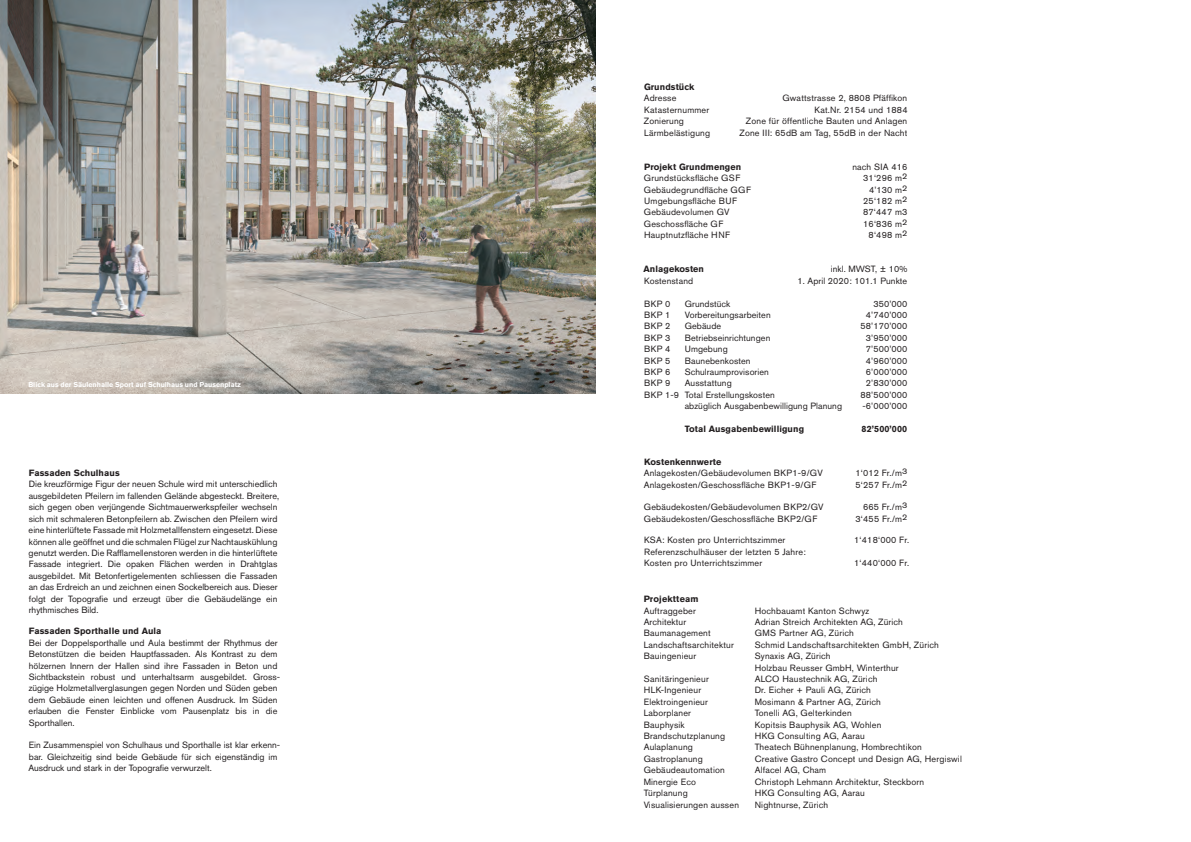
<style>
.page{position:relative;width:1191px;height:842px;background:#fff}
.page>*{position:absolute;margin:0;border:0;box-sizing:border-box;transform-origin:0 0}
.t1{font:9px/11.4px "Akzidenz Grotesk BE";letter-spacing:.01em;color:#231f20}
.t2{font:700 9px "Akzidenz Grotesk BE";letter-spacing:.01em;color:#231f20}
.t3{font:700 7px "Akzidenz Grotesk BE";color:#fff}
</style>
<div class="page">
<img style="left:0;top:0;width:595px;height:393px">
<p class="t3" style="left:28px;top:381px;width:214px">Blick aus der Säulenhalle Sport auf Schulhaus und Pausenplatz</p>
<p class="t2" style="left:29px;top:468px;width:92px">Fassaden Schulhaus</p>
<p class="t1" style="left:29px;top:479px;width:252px">Die kreuzförmige Figur der neuen Schule wird mit unterschiedlich ausgebildeten Pfeilern im fallenden Gelände abgesteckt. Breitere, sich gegen oben verjüngende Sichtmauerwerkspfeiler wechseln sich mit schmaleren Betonpfeilern ab. Zwischen den Pfeilern wird eine hinterlüftete Fassade mit Holzmetallfenstern eingesetzt. Diese können alle geöffnet und die schmalen Flügel zur Nachtauskühlung genutzt werden. Die Rafflamellenstoren werden in die hinterlüftete Fassade integriert. Die opaken Flächen werden in Drahtglas ausgebildet. Mit Betonfertigelementen schliessen die Fassaden an das Erdreich an und zeichnen einen Sockelbereich aus. Dieser folgt der Topografie und erzeugt über die Gebäudelänge ein rhythmisches Bild.</p>
<p class="t2" style="left:29px;top:626px;width:134px">Fassaden Sporthalle und Aula</p>
<p class="t1" style="left:29px;top:637px;width:253px">Bei der Doppelsporthalle und Aula bestimmt der Rhythmus der Betonstützen die beiden Hauptfassaden. Als Kontrast zu dem hölzernen Innern der Hallen sind ihre Fassaden in Beton und Sichtbackstein robust und unterhaltsarm ausgebildet. Gross&shy;zügige Holzmetallverglasungen gegen Norden und Süden geben dem Gebäude einen leichten und offenen Ausdruck. Im Süden erlauben die Fenster Einblicke vom Pausenplatz bis in die Sporthallen.</p>
<p class="t1" style="left:28px;top:739px;width:253px">Ein Zusammenspiel von Schulhaus und Sporthalle ist klar erkenn&shy;bar. Gleichzeitig sind beide Gebäude für sich eigenständig im<br>Ausdruck und stark in der Topografie verwurzelt.</p>
<p class="t2" style="left:644px;top:82px;width:52px">Grundstück</p>
<p class="t1" style="left:643px;top:92px;width:34px">Adresse</p>
<p class="t1" style="left:782px;top:92px;width:126px">Gwattstrasse 2, 8808 Pfäffikon</p>
<p class="t1" style="left:644px;top:104px;width:66px">Katasternummer</p>
<p class="t1" style="left:814px;top:104px;width:95px">Kat.Nr. 2154 und 1884</p>
<p class="t1" style="left:644px;top:115px;width:42px">Zonierung</p>
<p class="t1" style="left:746px;top:115px;width:163px">Zone für öffentliche Bauten und Anlagen</p>
<p class="t1" style="left:644px;top:127px;width:67px">Lärmbelästigung</p>
<p class="t1" style="left:739px;top:127px;width:169px">Zone III: 65dB am Tag, 55dB in der Nacht</p>
<p class="t2" style="left:644px;top:161px;width:98px">Projekt Grundmengen</p>
<p class="t1" style="left:852px;top:161px;width:57px">nach SIA 416</p>
<p class="t1" style="left:644px;top:172px;width:98px">Grundstücksfläche GSF</p>
<p class="t1" style="left:863px;top:172px;width:46px">31‘296 m<sup>2</sup></p>
<p class="t1" style="left:644px;top:184px;width:109px">Gebäudegrundfläche GGF</p>
<p class="t1" style="left:869px;top:184px;width:40px">4’130 m<sup>2</sup></p>
<p class="t1" style="left:644px;top:195px;width:94px">Umgebungsfläche BUF</p>
<p class="t1" style="left:863px;top:195px;width:46px">25‘182 m<sup>2</sup></p>
<p class="t1" style="left:644px;top:206px;width:87px">Gebäudevolumen GV</p>
<p class="t1" style="left:863px;top:206px;width:46px">87‘447 m3</p>
<p class="t1" style="left:644px;top:218px;width:81px">Geschossfläche GF</p>
<p class="t1" style="left:863px;top:218px;width:46px">16‘836 m<sup>2</sup></p>
<p class="t1" style="left:644px;top:229px;width:87px">Hauptnutzfläche HNF</p>
<p class="t1" style="left:868px;top:229px;width:40px">8‘498 m<sup>2</sup></p>
<p class="t2" style="left:643px;top:264px;width:62px">Anlagekosten</p>
<p class="t1" style="left:831px;top:263px;width:78px">inkl. MWST, ± 10%</p>
<p class="t1" style="left:644px;top:275px;width:50px">Kostenstand</p>
<p class="t1" style="left:797px;top:275px;width:111px">1. April 2020: 101.1 Punkte</p>
<p class="t1" style="left:644px;top:298px;width:28px">BKP 0</p>
<p class="t1" style="left:684px;top:298px;width:47px">Grundstück</p>
<p class="t1" style="left:873px;top:298px;width:36px">350’000</p>
<p class="t1" style="left:644px;top:309px;width:28px">BKP 1</p>
<p class="t1" style="left:684px;top:309px;width:88px">Vorbereitungsarbeiten</p>
<p class="t1" style="left:866px;top:309px;width:43px">4’740’000</p>
<p class="t1" style="left:644px;top:320px;width:28px">BKP 2</p>
<p class="t1" style="left:684px;top:320px;width:38px">Gebäude</p>
<p class="t1" style="left:860px;top:320px;width:48px">58’170’000</p>
<p class="t1" style="left:644px;top:332px;width:28px">BKP 3</p>
<p class="t1" style="left:684px;top:332px;width:87px">Betriebseinrichtungen</p>
<p class="t1" style="left:866px;top:332px;width:43px">3’950’000</p>
<p class="t1" style="left:644px;top:343px;width:28px">BKP 4</p>
<p class="t1" style="left:684px;top:343px;width:45px">Umgebung</p>
<p class="t1" style="left:866px;top:343px;width:43px">7’500’000</p>
<p class="t1" style="left:644px;top:355px;width:28px">BKP 5</p>
<p class="t1" style="left:684px;top:355px;width:67px">Baunebenkosten</p>
<p class="t1" style="left:866px;top:355px;width:43px">4’960’000</p>
<p class="t1" style="left:644px;top:366px;width:28px">BKP 6</p>
<p class="t1" style="left:684px;top:366px;width:86px">Schulraumprovisorien</p>
<p class="t1" style="left:866px;top:366px;width:43px">6’000’000</p>
<p class="t1" style="left:644px;top:377px;width:28px">BKP 9</p>
<p class="t1" style="left:684px;top:377px;width:49px">Ausstattung</p>
<p class="t1" style="left:866px;top:377px;width:43px">2’830’000</p>
<p class="t1" style="left:644px;top:389px;width:132px">BKP 1-9 Total Erstellungskosten</p>
<p class="t1" style="left:860px;top:389px;width:48px">88’500’000</p>
<p class="t1" style="left:684px;top:400px;width:159px">abzüglich Ausgabenbewilligung Planung</p>
<p class="t1" style="left:862px;top:400px;width:46px">-6’000’000</p>
<p class="t2" style="left:684px;top:424px;width:121px">Total Ausgabenbewilligung</p>
<p class="t2" style="left:861px;top:424px;width:47px">82’500’000</p>
<p class="t2" style="left:644px;top:456px;width:79px">Kostenkennwerte</p>
<p class="t1" style="left:643px;top:467px;width:181px">Anlagekosten/Gebäudevolumen BKP1-9/GV</p>
<p class="t1" style="left:855px;top:467px;width:54px">1‘012 Fr./m<sup>3</sup></p>
<p class="t1" style="left:643px;top:479px;width:174px">Anlagekosten/Geschossfläche BKP1-9/GF</p>
<p class="t1" style="left:855px;top:479px;width:54px">5‘257 Fr./m<sup>2</sup></p>
<p class="t1" style="left:644px;top:501px;width:181px">Gebäudekosten/Gebäudevolumen BKP2/GV</p>
<p class="t1" style="left:863px;top:501px;width:46px">665 Fr./m<sup>3</sup></p>
<p class="t1" style="left:644px;top:513px;width:175px">Gebäudekosten/Geschossfläche BKP2/GF</p>
<p class="t1" style="left:855px;top:513px;width:54px">3‘455 Fr./m<sup>2</sup></p>
<p class="t1" style="left:644px;top:534px;width:143px">KSA: Kosten pro Unterrichtszimmer</p>
<p class="t1" style="left:854px;top:534px;width:56px">1‘418‘000 Fr.</p>
<p class="t1" style="left:644px;top:546px;width:163px">Referenzschulhäuser der letzten 5 Jahre:<br>Kosten pro Unterrichtszimmer</p>
<p class="t1" style="left:854px;top:557px;width:56px">1‘440‘000 Fr.</p>
<p class="t2" style="left:643px;top:594px;width:56px">Projektteam</p>
<p class="t1" style="left:643px;top:605px;width:54px">Auftraggeber</p>
<p class="t1" style="left:754px;top:605px;width:116px">Hochbauamt Kanton Schwyz</p>
<p class="t1" style="left:643px;top:616px;width:44px">Architektur</p>
<p class="t1" style="left:754px;top:616px;width:150px">Adrian Streich Architekten AG, Zürich</p>
<p class="t1" style="left:643px;top:627px;width:69px">Baumanagement</p>
<p class="t1" style="left:754px;top:627px;width:101px">GMS Partner AG, Zürich</p>
<p class="t1" style="left:643px;top:639px;width:92px">Landschaftsarchitektur</p>
<p class="t1" style="left:754px;top:639px;width:186px">Schmid Landschaftsarchitekten GmbH, Zürich</p>
<p class="t1" style="left:643px;top:650px;width:54px">Bauingenieur</p>
<p class="t1" style="left:754px;top:650px;width:145px">Synaxis AG, Zürich<br>Holzbau Reusser GmbH, Winterthur</p>
<p class="t1" style="left:643px;top:673px;width:67px">Sanitäringenieur</p>
<p class="t1" style="left:754px;top:673px;width:124px">ALCO Haustechnik AG, Zürich</p>
<p class="t1" style="left:643px;top:684px;width:59px">HLK-Ingenieur</p>
<p class="t1" style="left:754px;top:684px;width:118px">Dr. Eicher + Pauli AG, Zürich</p>
<p class="t1" style="left:643px;top:696px;width:66px">Elektroingenieur</p>
<p class="t1" style="left:754px;top:696px;width:128px">Mosimann &amp; Partner AG, Zürich</p>
<p class="t1" style="left:643px;top:707px;width:49px">Laborplaner</p>
<p class="t1" style="left:754px;top:707px;width:98px">Tonelli AG, Gelterkinden</p>
<p class="t1" style="left:643px;top:719px;width:42px">Bauphysik</p>
<p class="t1" style="left:754px;top:719px;width:128px">Kopitsis Bauphysik AG, Wohlen</p>
<p class="t1" style="left:643px;top:730px;width:83px">Brandschutzplanung</p>
<p class="t1" style="left:754px;top:730px;width:112px">HKG Consulting AG, Aarau</p>
<p class="t1" style="left:643px;top:742px;width:51px">Aulaplanung</p>
<p class="t1" style="left:754px;top:742px;width:169px">Theatech Bühnenplanung, Hombrechtikon</p>
<p class="t1" style="left:643px;top:753px;width:61px">Gastroplanung</p>
<p class="t1" style="left:754px;top:753px;width:209px">Creative Gastro Concept und Design AG, Hergiswil</p>
<p class="t1" style="left:643px;top:764px;width:83px">Gebäudeautomation</p>
<p class="t1" style="left:754px;top:764px;width:73px">Alfacel AG, Cham</p>
<p class="t1" style="left:643px;top:776px;width:54px">Minergie Eco</p>
<p class="t1" style="left:754px;top:776px;width:171px">Christoph Lehmann Architektur, Steckborn</p>
<p class="t1" style="left:643px;top:787px;width:46px">Türplanung</p>
<p class="t1" style="left:754px;top:787px;width:112px">HKG Consulting AG, Aarau</p>
<p class="t1" style="left:643px;top:799px;width:97px">Visualisierungen aussen</p>
<p class="t1" style="left:754px;top:799px;width:75px">Nightnurse, Zürich</p>
</div>
